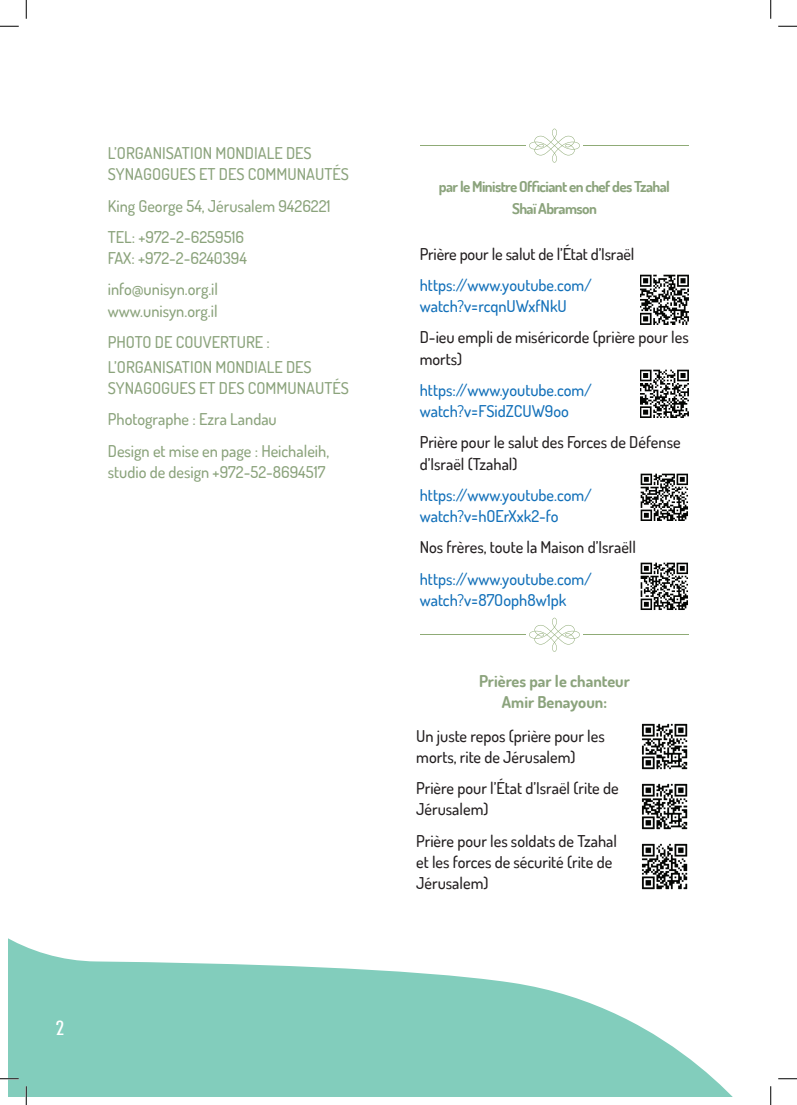
<style>
.page{position:relative;width:797px;height:1105px;background:#fff}
.page>*{position:absolute;margin:0;border:0;box-sizing:border-box;transform-origin:0 0}
.t1{font:23.75px "Almoni Tzar DL4.0 AAA";color:#fff}
.t2{font:500 16.25px/21.2px "Dosis";color:#231f20}
.t3{font:500 16.25px/31.2px "Dosis";color:#8ba37c}
.t4{font:500 16.25px/21.2px "Dosis";color:#1270b9}
.t5{font:700 16.25px/21.2px "Dosis";color:#8ba37c;text-align:center}
.t6{font:700 15px/21.2px "Dosis";letter-spacing:-.04em;color:#8ba37c;text-align:center}
</style>
<div class="page">
<svg style="left:9px;top:939px;width:723px;height:157px;fill:#82cdbc"></svg>
<hr style="left:583px;top:145px;width:106px;height:1px;background:#8fab76">
<hr style="left:420px;top:145px;width:105px;height:1px;background:#8fab76">
<svg style="left:529px;top:129px;width:51px;height:34px"></svg>
<hr style="left:583px;top:634px;width:106px;height:1px;background:#8fab76">
<hr style="left:420px;top:634px;width:105px;height:1px;background:#8fab76">
<svg style="left:529px;top:618px;width:51px;height:34px"></svg>
<img style="left:640px;top:275px;width:48px;height:50px">
<img style="left:640px;top:369px;width:48px;height:49px">
<img style="left:640px;top:474px;width:48px;height:47px">
<img style="left:640px;top:562px;width:48px;height:48px">
<img style="left:641px;top:723px;width:47px;height:47px">
<img style="left:641px;top:783px;width:47px;height:47px">
<img style="left:641px;top:843px;width:47px;height:47px">
<svg style="left:0;top:25px;width:19px;height:2px"></svg>
<svg style="left:778px;top:25px;width:19px;height:2px"></svg>
<svg style="left:0;top:1078px;width:19px;height:1px"></svg>
<svg style="left:25px;top:0;width:2px;height:19px"></svg>
<svg style="left:25px;top:1086px;width:2px;height:19px"></svg>
<svg style="left:770px;top:0;width:1px;height:19px"></svg>
<svg style="left:770px;top:1078px;width:27px;height:27px"></svg>
<p class="t3" style="left:108px;top:142px;width:243px;line-height:21.2px">L’ORGANISATION MONDIALE DES<br>SYNAGOGUES ET DES COMMUNAUTÉS</p>
<p class="t3" style="left:108px;top:190px;width:224px">King George 54, Jérusalem 9426221<br>TEL: +972-2-6259516</p>
<p class="t3" style="left:108px;top:242px;width:140px">FAX: +972-2-6240394 info@unisyn.org.il</p>
<p class="t3" style="left:108px;top:295px;width:164px">www.unisyn.org.il<br>PHOTO DE COUVERTURE :</p>
<p class="t3" style="left:108px;top:356px;width:243px;line-height:21.2px">L’ORGANISATION MONDIALE DES<br>SYNAGOGUES ET DES COMMUNAUTÉS</p>
<p class="t3" style="left:108px;top:403px;width:223px">Photographe : Ezra Landau<br>Design et mise en page : Heichaleih,</p>
<p class="t3" style="left:108px;top:456px;width:219px">studio de design +972-52-8694517</p>
<h1 class="t1" style="left:56px;top:1009px;width:10px">2</h1>
<p class="t6" style="left:439px;top:176px;width:232px">par le Ministre Officiant en chef des Tzahal<br>Shaï Abramson</p>
<p class="t2" style="left:420px;top:243px;width:216px">Prière pour le salut de l’État d’Israël</p>
<p class="t4" style="left:420px;top:274px;width:174px">https://www.youtube.com/ watch?v=rcqnUWxfNkU</p>
<p class="t2" style="left:420px;top:326px;width:270px">D-ieu empli de miséricorde (prière pour les morts)</p>
<p class="t4" style="left:420px;top:379px;width:174px">https://www.youtube.com/ watch?v=FSidZCUW9oo</p>
<p class="t2" style="left:420px;top:431px;width:262px">Prière pour le salut des Forces de Défense d’Israël (Tzahal)</p>
<p class="t4" style="left:420px;top:484px;width:174px">https://www.youtube.com/ watch?v=hOErXxk2-fo</p>
<p class="t2" style="left:420px;top:536px;width:218px">Nos frères, toute la Maison d’Israëll</p>
<p class="t4" style="left:420px;top:568px;width:174px">https://www.youtube.com/ watch?v=87Ooph8w1pk</p>
<p class="t5" style="left:479px;top:670px;width:152px">Prières par le chanteur<br>Amir Benayoun:</p>
<p class="t2" style="left:416px;top:725px;width:190px">Un juste repos (prière pour les morts, rite de Jérusalem)</p>
<p class="t2" style="left:416px;top:777px;width:204px">Prière pour l’État d’Israël (rite de<br>Jérusalem)</p>
<p class="t2" style="left:416px;top:830px;width:202px">Prière pour les soldats de Tzahal et les forces de sécurité (rite de<br>Jérusalem)</p>
</div>
